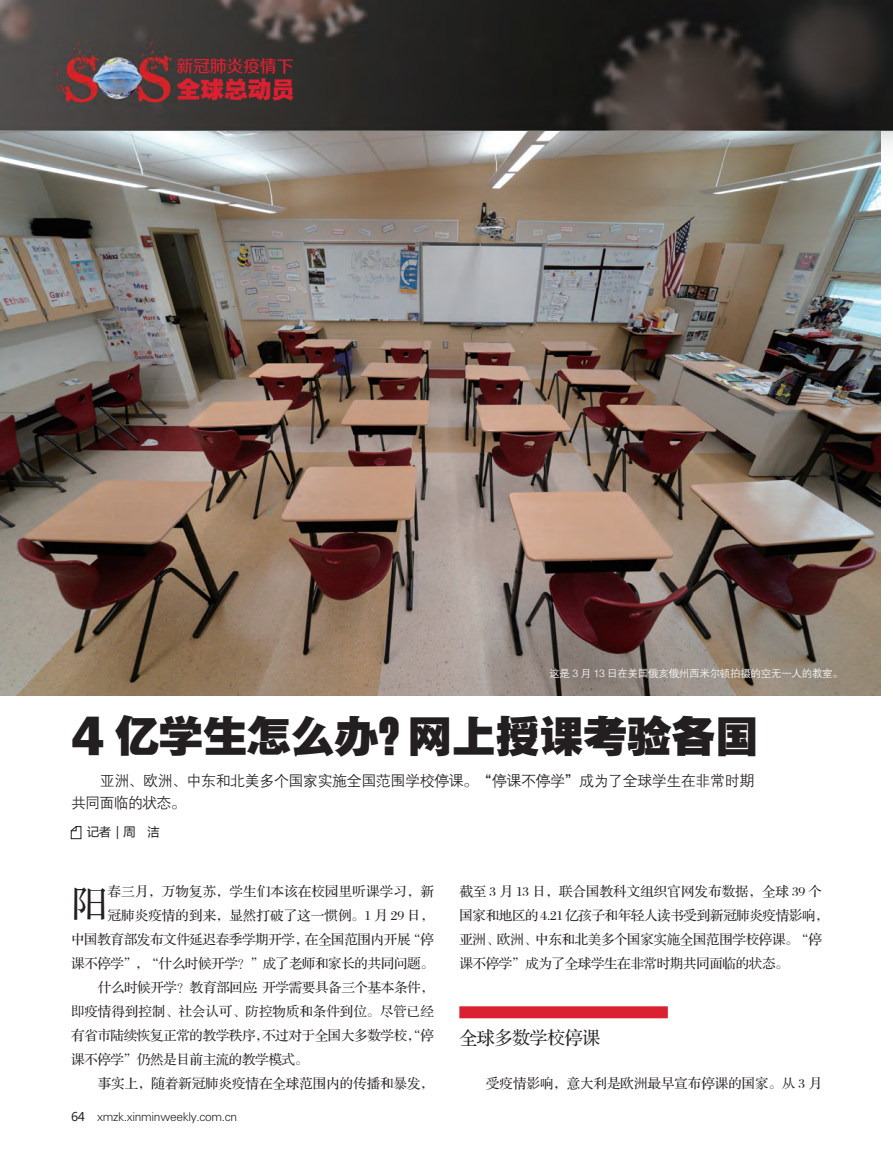
<style>
.page{position:relative;width:893px;height:1157px;background:#fff}
.page>*{position:absolute;margin:0;border:0;box-sizing:border-box;transform-origin:0 0}
.t1{font:45px "FZYDTHJW GB1 0";letter-spacing:-.025em;color:#231f20}
.t2{font:37.5px "FZS3 JW GB1 0";color:#231f20}
.t3{font:24.15px "FZYDTHJW GB1 0";letter-spacing:-.025em;color:#da2031}
.t4{font:18px "FZS3 K GBK1 0";letter-spacing:-.025em;color:#231f20}
.t5{font:17.1px "FZZZHUNHJW GB1 0";letter-spacing:-.025em;color:#da2031}
.t6{font:15px/22.5px "FZZDXJW GB1 0";letter-spacing:-.03em;color:#231f20}
.t7{font:13.5px/24px "FZS3 JW GB1 0";letter-spacing:-.025em;color:#231f20}
.t8{font:13.5px "FZS3 JW GB1 0";color:#231f20}
.t9{font:13.5px "FZS3 JW GB1 0";letter-spacing:.005em;color:#231f20}
.t10{font:13.5px "FZS3 JW GB1 0";letter-spacing:-.005em;color:#231f20}
.t11{font:13.5px "FZS3 JW GB1 0";letter-spacing:.01em;color:#231f20}
.t12{font:12px "FZXH1 JW GB1 0";letter-spacing:-.025em;color:#231f20}
.t13{font:12px "Microsoft Ya Hei";color:#231f20}
.t14{font:10.5px "FZZDXJW GB1 0";letter-spacing:-.025em;color:#fff}
.s1{font-family:"Microsoft Ya Hei"}
</style>
<div class="page">
<img style="left:0;top:0;width:893px;height:170px">
<img style="left:0;top:131px;width:880px;height:564px">
<svg style="left:71px;top:826px;width:10px;height:13px"></svg>
<div style="left:459px;top:1006px;width:209px;height:12px;background:#da2031"></div>
<p class="t5" style="left:177px;top:57px;width:119px">新冠肺炎疫情下</p>
<h3 class="t3" style="left:177px;top:76px;width:120px">全球总动员</h3>
<p class="t14" style="left:549px;top:667px;width:295px">这是 3 月 13 日在美国俄亥俄州西米尔顿拍摄的空无一人的教室。</p>
<p class="t1" style="left:71px;top:711px;width:690px">4 亿学生怎么办？网上授课考验各国</p>
<p class="t6" style="left:71px;top:769px;width:685px">　　亚洲、欧洲、中东和北美多个国家实施全国范围学校停课。“停课不停学”成为了全球学生在非常时期共同面临的状态。</p>
<p class="t13" style="left:87px;top:824px;width:73px">记者｜周　洁</p>
<p class="t2" style="left:71px;top:884px;width:39px">阳</p>
<p class="t11" style="left:108px;top:884px;width:328px">春三月，万物复苏，学生们本该在校园里听课学习，新</p>
<p class="t9" style="left:108px;top:908px;width:328px">冠肺炎疫情的到来，显然打破了这一惯例。1 月 29 日，</p>
<p class="t7" style="left:71px;top:928px;width:364px">中国教育部发布文件延迟春季学期开学，在全国范围内开展“停</p>
<p class="t7" style="left:71px;top:952px;width:364px">课不停学”，“什么时候开学？”成了老师和家长的共同问题。</p>
<p class="t7" style="left:98px;top:976px;width:338px">什么时候开学？教育部回应：开学需要具备三个基本条件，</p>
<p class="t8" style="left:71px;top:1004px;width:364px">即疫情得到控制、社会认可、防控物质和条件到位。尽管已经</p>
<p class="t7" style="left:71px;top:1024px;width:364px">有省市陆续恢复正常的教学秩序，不过对于全国大多数学校，“停</p>
<p class="t7" style="left:71px;top:1048px;width:239px">课不停学”仍然是目前主流的教学模式。</p>
<p class="t10" style="left:98px;top:1076px;width:337px">事实上，随着新冠肺炎疫情在全球范围内的传播和暴发，</p>
<p class="t12" style="left:71px;top:1109px;width:168px"><span class="s1">64</span> xmzk.xinminweekly.com.cn</p>
<p class="t7" style="left:459px;top:880px;width:371px">截至 3 月 13 日，联合国教科文组织官网发布数据，全球 39 个国家和地区的 4.21 亿孩子和年轻人读书受到新冠肺炎疫情影响，亚洲、欧洲、中东和北美多个国家实施全国范围学校停课。“停课不停学”成为了全球学生在非常时期共同面临的状态。</p>
<p class="t4" style="left:459px;top:1028px;width:142px">全球多数学校停课</p>
<p class="t8" style="left:486px;top:1076px;width:337px">受疫情影响，意大利是欧洲最早宣布停课的国家。从 3 月</p>
</div>
